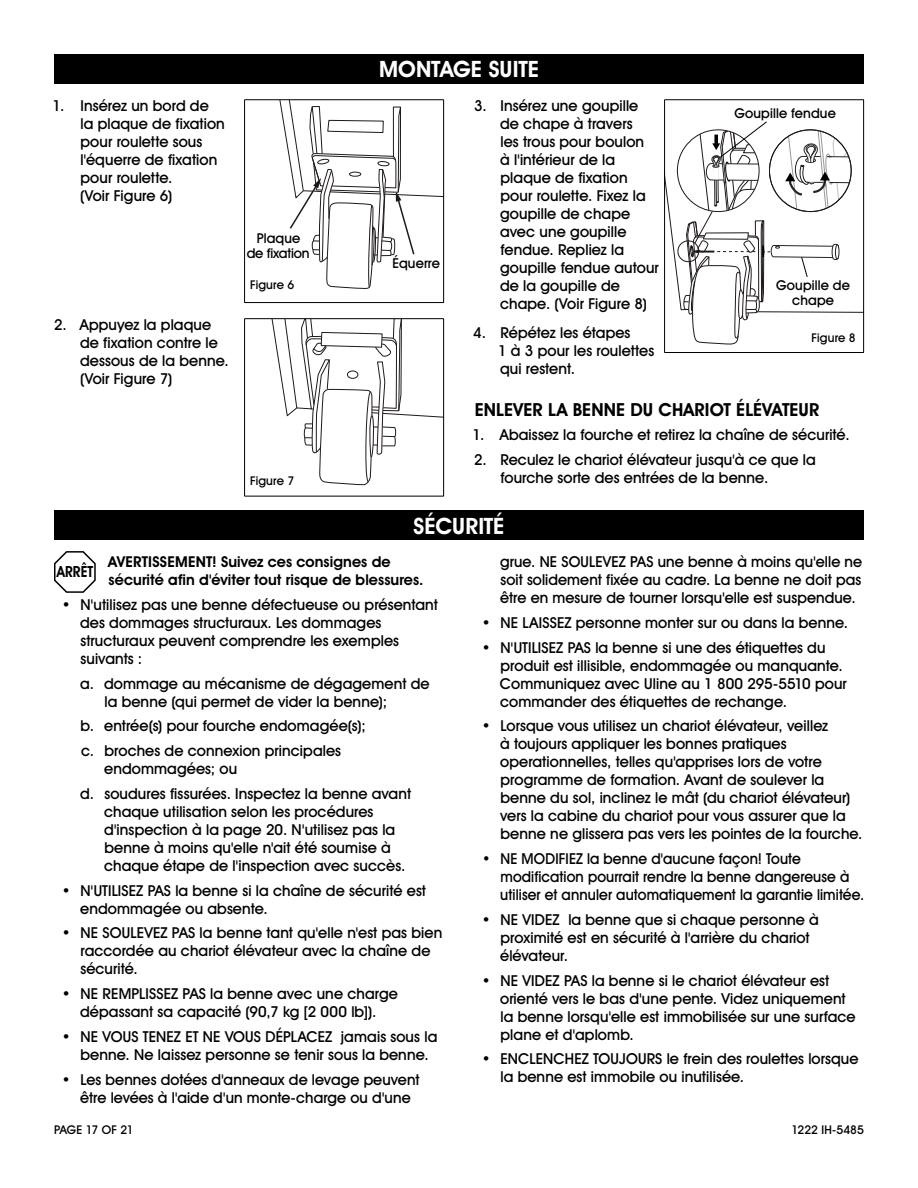
<style>
.page{position:relative;width:918px;height:1188px;background:#fff}
.page>*{position:absolute;margin:0;border:0;box-sizing:border-box;transform-origin:0 0}
.t1{font:700 22.5px "Uline Two Knine";letter-spacing:-.005em;color:#fff}
.t2{font:700 18px "Uline Two Knine";letter-spacing:.005em;color:#000}
.t3{font:700 15.3px "Uline Two Knine";color:#000;scale:.89 1}
.t4{font:15px/18px "Uline Two Knine";letter-spacing:.005em;color:#000}
.t5{font:15px/18px "Uline Two Knine";letter-spacing:.005em;color:#000;scale:.96 1}
.t6{font:700 15px/18px "Uline Two Knine";letter-spacing:.005em;color:#000}
.t7{font:13.5px/15px "Uline Two Knine";letter-spacing:.01em;color:#000;text-align:center}
.t8{font:12px "Uline Two Knine";color:#000}
.t9{font:12px "Uline Two Knine";letter-spacing:-.02em;color:#000}
</style>
<div class="page">
<div style="left:54px;top:54px;width:810px;height:30px;background:#000"></div>
<div style="left:54px;top:510px;width:810px;height:30px;background:#000"></div>
<svg style="left:54px;top:551px;width:42px;height:42px"></svg>
<div style="left:244px;top:99px;width:200px;height:204px;border:1px solid #000"></div>
<svg style="left:270px;top:100px;width:173px;height:385px"></svg>
<div style="left:244px;top:318px;width:200px;height:179px;border:1px solid #000"></div>
<div style="left:664px;top:99px;width:200px;height:254px;border:1px solid #000"></div>
<svg style="left:665px;top:106px;width:198px;height:239px"></svg>
<p class="t4" style="left:80px;top:96px;width:146px;text-indent:-27px">1. Insérez un bord de la plaque de fixation pour roulette sous l'équerre de fixation pour roulette.<br>(Voir Figure 6)</p>
<p class="t4" style="left:80px;top:315px;width:150px;text-indent:-26px">2. Appuyez la plaque de fixation contre le dessous de la benne. (Voir Figure 7)</p>
<p class="t7" style="left:247px;top:230px;width:65px">Plaque de fixation</p>
<p class="t8" style="left:250px;top:277px;width:46px">Figure 6</p>
<p class="t8" style="left:250px;top:474px;width:46px">Figure 7</p>
<h1 class="t1" style="left:379px;top:56px;width:161px">MONTAGE SUITE</h1>
<p class="t7" style="left:392px;top:255px;width:49px">Équerre</p>
<p class="t4" style="left:500px;top:96px;width:160px;text-indent:-26px">3. Insérez une goupille de chape à travers<br>les trous pour boulon<br>à l'intérieur de la plaque de fixation pour roulette. Fixez la goupille de chape avec une goupille fendue. Repliez la goupille fendue autour de la goupille de chape. (Voir Figure 8)</p>
<p class="t4" style="left:498px;top:323px;width:158px;text-indent:-25px">4. Répétez les étapes<br>1 à 3 pour les roulettes qui restent.</p>
<p class="t2" style="left:475px;top:398px;width:346px">ENLEVER LA BENNE DU CHARIOT ÉLÉVATEUR</p>
<p class="t4" style="left:473px;top:426px;width:379px">1. Abaissez la fourche et retirez la chaîne de sécurité.</p>
<p class="t4" style="left:500px;top:451px;width:317px;text-indent:-26px">2. Reculez le chariot élévateur jusqu'à ce que la fourche sorte des entrées de la benne.</p>
<p class="t7" style="left:734px;top:106px;width:103px">Goupille fendue</p>
<p class="t7" style="left:776px;top:278px;width:75px">Goupille de chape</p>
<p class="t8" style="left:812px;top:330px;width:46px">Figure 8</p>
<h1 class="t1" style="left:413px;top:512px;width:93px">SÉCURITÉ</h1>
<p class="t6" style="left:108px;top:553px;width:317px">AVERTISSEMENT! Suivez ces consignes de sécurité afin d'éviter tout risque de blessures.</p>
<p class="t4" style="left:80px;top:595px;width:359px;text-indent:-18px">• N'utilisez pas une benne défectueuse ou présentant des dommages structuraux. Les dommages structuraux peuvent comprendre les exemples suivants :</p>
<p class="t4" style="left:105px;top:674px;width:327px;text-indent:-24px">a. dommage au mécanisme de dégagement de la benne (qui permet de vider la benne);</p>
<p class="t4" style="left:80px;top:714px;width:287px;line-height:24.8px">b. entrée(s) pour fourche endomagée(s); c. broches de connexion principales</p>
<p class="t4" style="left:80px;top:756px;width:332px;line-height:24.8px;text-indent:24px">endommagées; ou<br>d. soudures fissurées. Inspectez la benne avant</p>
<p class="t4" style="left:104px;top:802px;width:303px">chaque utilisation selon les procédures d'inspection à la page 20. N'utilisez pas la benne à moins qu'elle n'ait été soumise à chaque étape de l'inspection avec succès.</p>
<p class="t4" style="left:80px;top:881px;width:347px;text-indent:-18px">• N'UTILISEZ PAS la benne si la chaîne de sécurité est endommagée ou absente.</p>
<p class="t4" style="left:80px;top:924px;width:363px;text-indent:-19px">• NE SOULEVEZ PAS la benne tant qu'elle n'est pas bien raccordée au chariot élévateur avec la chaîne de sécurité.</p>
<p class="t4" style="left:62px;top:985px;width:338px;text-align:center">• NE REMPLISSEZ PAS la benne avec une charge dépassant sa capacité (90,7 kg [2 000 lb]).</p>
<p class="t4" style="left:81px;top:1027px;width:358px;text-indent:-19px">• NE VOUS TENEZ ET NE VOUS DÉPLACEZ jamais sous la benne. Ne laissez personne se tenir sous la benne.</p>
<p class="t4" style="left:80px;top:1070px;width:341px;text-indent:-18px">• Les bennes dotées d'anneaux de levage peuvent être levées à l'aide d'un monte-charge ou d'une</p>
<p class="t4" style="left:500px;top:553px;width:364px;text-align:justify">grue. NE SOULEVEZ PAS une benne à moins qu'elle ne soit solidement fixée au cadre. La benne ne doit pas être en mesure de tourner lorsqu'elle est suspendue.</p>
<p class="t4" style="left:482px;top:613px;width:368px">• NE LAISSEZ personne monter sur ou dans la benne.</p>
<p class="t4" style="left:500px;top:638px;width:349px;text-indent:-18px">• N'UTILISEZ PAS la benne si une des étiquettes du produit est illisible, endommagée ou manquante.<br>Communiquez avec Uline au 1 800 295-5510 pour commander des étiquettes de rechange.</p>
<p class="t4" style="left:500px;top:717px;width:364px;text-indent:-18px">• Lorsque vous utilisez un chariot élévateur, veillez<br>à toujours appliquer les bonnes pratiques operationnelles, telles qu'apprises lors de votre programme de formation. Avant de soulever la benne du sol, inclinez le mât (du chariot élévateur) vers la cabine du chariot pour vous assurer que la benne ne glissera pas vers les pointes de la fourche.</p>
<p class="t5" style="left:500px;top:850px;width:381px;text-indent:-18px">• NE MODIFIEZ la benne d'aucune façon! Toute modification pourrait rendre la benne dangereuse à utiliser et annuler automatiquement la garantie limitée.</p>
<p class="t4" style="left:500px;top:910px;width:320px;text-indent:-18px">• NE VIDEZ la benne que si chaque personne à proximité est en sécurité à l'arrière du chariot élévateur.</p>
<p class="t4" style="left:500px;top:971px;width:357px;text-indent:-18px">• NE VIDEZ PAS la benne si le chariot élévateur est orienté vers le bas d'une pente. Videz uniquement la benne lorsqu'elle est immobilisée sur une surface plane et d'aplomb.</p>
<p class="t4" style="left:501px;top:1050px;width:360px;text-indent:-19px">• ENCLENCHEZ TOUJOURS le frein des roulettes lorsque la benne est immobile ou inutilisée.</p>
<p class="t3" style="left:57px;top:563px;width:42px">ARRÊT</p>
<p class="t9" style="left:54px;top:1122px;width:81px">PAGE 17 OF 21</p>
<p class="t8" style="left:792px;top:1122px;width:74px">1222 IH-5485</p>
</div>
